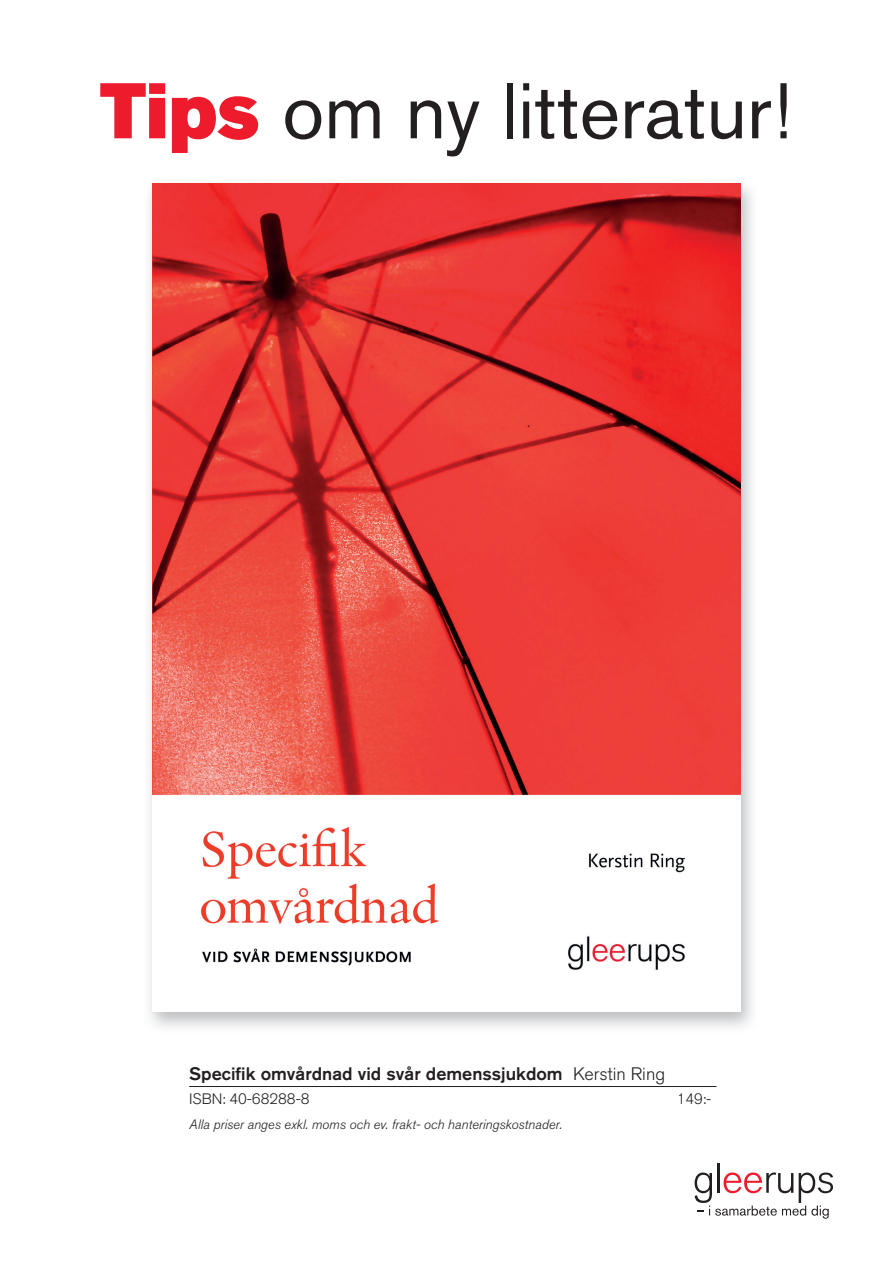
<style>
.page{position:relative;width:893px;height:1263px;background:#fff}
.page>*{position:absolute;margin:0;border:0;box-sizing:border-box;transform-origin:0 0}
.t1{font:78px "Akzidenz Grotesk BQ";color:#231f20}
.t2{font:500 18px "Akzidenz Grotesk BQ";color:#231f20}
.t3{font:300 15px "Akzidenz Grotesk BQ";color:#231f20}
.t4{font:italic 300 13.5px "Akzidenz Grotesk BQ";color:#231f20}
.s1{font-family:"Akzidenz Grotesk BQ Super";color:#ee1b2c}
.s2{font-weight:300}
</style>
<div class="page">
<hr style="left:717px;top:1163px;width:3px;height:30px;background:#231f20">
<svg style="left:695px;top:1172px;width:138px;height:47px"></svg>
<hr style="left:189px;top:1086px;width:527px;height:1px;background:#231f20">
<img style="left:149px;top:183px;width:604px;height:845px">
<img style="left:153px;top:184px;width:587px;height:828px">
<h1 class="t1" style="left:100px;top:65px;width:694px"><span class="s1">Tips</span> om ny litteratur!</h1>
<h2 class="t2" style="left:189px;top:1063px;width:477px">Specifik omvårdnad vid svår demenssjukdom <span class="s2">Kerstin Ring</span></h2>
<p class="t3" style="left:189px;top:1091px;width:122px">ISBN: 40-68288-8</p>
<p class="t3" style="left:677px;top:1091px;width:36px">149:-</p>
<p class="t4" style="left:189px;top:1117px;width:375px">Alla priser anges exkl. moms och ev. frakt- och hanteringskostnader.</p>
</div>
